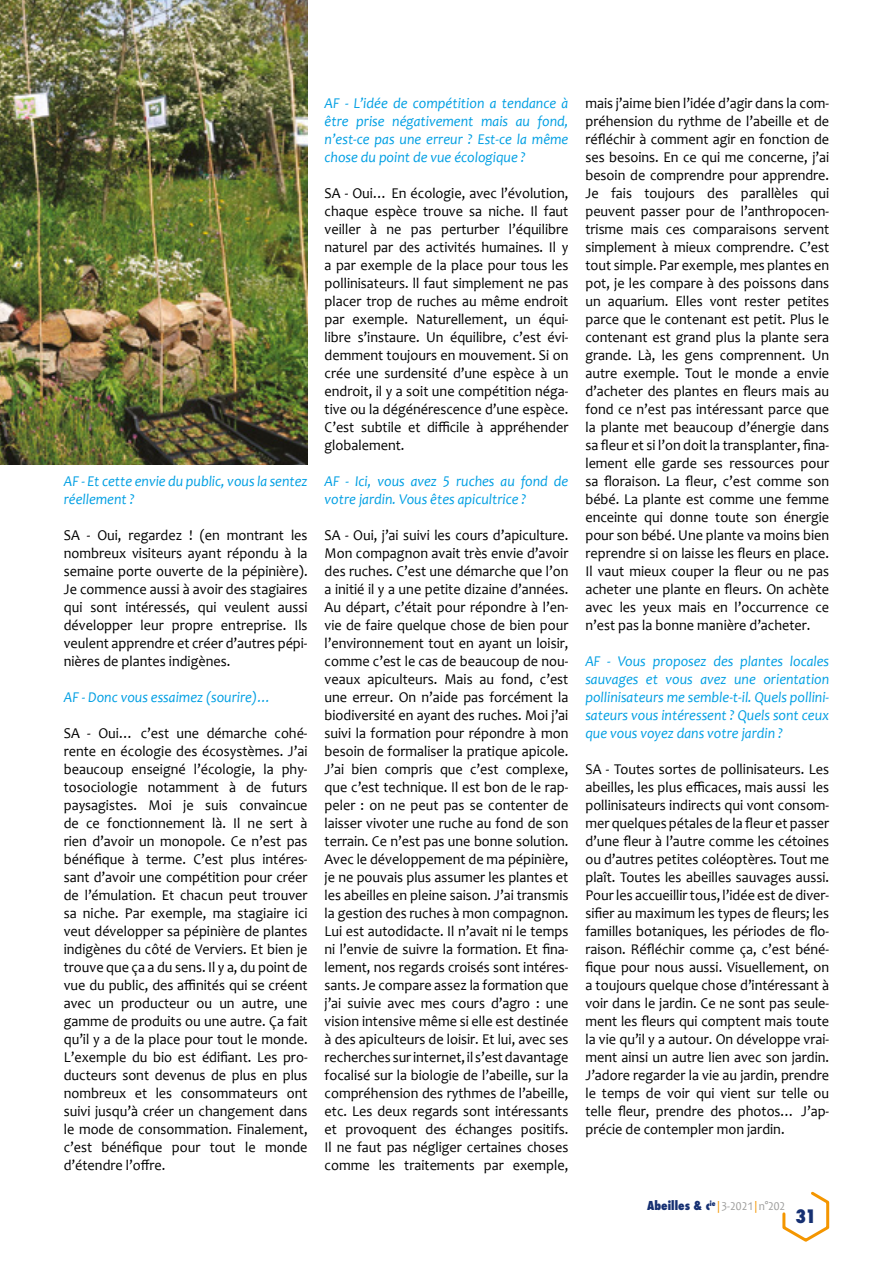
<style>
.page{position:relative;width:893px;height:1263px;background:#fff}
.page>*{position:absolute;margin:0;border:0;box-sizing:border-box;transform-origin:0 0}
.t1{font:800 condensed 18px "Futura";color:#163072}
.t2{font:15px/18px "Candara";color:#000;text-align:justify;scale:.95 1}
.t3{font:italic 15px/18px "Candara";color:#009fe3;text-align:justify;scale:.95 1}
.t4{font:12px "Candara";color:#9d9d9c;scale:.95 1}
.s1{font-family:"Futura";font-weight:800;font-stretch:condensed;color:#163072}
.s2{color:#f49600}
</style>
<div class="page">
<svg style="left:782px;top:1191px;width:48px;height:51px"></svg>
<img style="left:0;top:0;width:308px;height:465px">
<svg style="left:0;top:0;width:1px;height:206px"></svg>
<p class="t3" style="left:64px;top:472px;width:258px">AF - Et cette envie du public, vous la sentez réellement ?</p>
<p class="t2" style="left:64px;top:526px;width:258px">SA - Oui, regardez ! (en montrant les nombreux visiteurs ayant répondu à la semaine porte ouverte de la pépinière).<br>Je commence aussi à avoir des stagiaires qui sont intéressés, qui veulent aussi développer leur propre entreprise. Ils veulent apprendre et créer d’autres pépi&shy;nières de plantes indigènes.</p>
<p class="t3" style="left:64px;top:688px;width:220px">AF - Donc vous essaimez (sourire)…</p>
<p class="t2" style="left:64px;top:724px;width:258px">SA - Oui… c’est une démarche cohé&shy;rente en écologie des écosystèmes. J’ai beaucoup enseigné l’écologie, la phy&shy;tosociologie notamment à de futurs paysagistes. Moi je suis convaincue de ce fonctionnement là. Il ne sert à rien d’avoir un monopole. Ce n’est pas bénéfique à terme. C’est plus intéres&shy;sant d’avoir une compétition pour créer de l’émulation. Et chacun peut trouver sa niche. Par exemple, ma stagiaire ici veut développer sa pépinière de plantes indigènes du côté de Verviers. Et bien je trouve que ça a du sens. Il y a, du point de vue du public, des affinités qui se créent avec un producteur ou un autre, une gamme de produits ou une autre. Ça fait qu’il y a de la place pour tout le monde.<br>L’exemple du bio est édifiant. Les pro&shy;ducteurs sont devenus de plus en plus nombreux et les consommateurs ont suivi jusqu’à créer un changement dans le mode de consommation. Finalement, c’est bénéfique pour tout le monde d’étendre l’offre.</p>
<p class="t3" style="left:325px;top:94px;width:258px">AF - L’idée de compétition a tendance à être prise négativement mais au fond, n’est-ce pas une erreur ? Est-ce la même chose du point de vue écologique ?</p>
<p class="t2" style="left:325px;top:184px;width:258px">SA - Oui… En écologie, avec l’évolution, chaque espèce trouve sa niche. Il faut veiller à ne pas perturber l’équilibre naturel par des activités humaines. Il y a par exemple de la place pour tous les pollinisateurs. ll faut simplement ne pas placer trop de ruches au même endroit par exemple. Naturellement, un équi&shy;libre s’instaure. Un équilibre, c’est évi&shy;demment toujours en mouvement. Si on crée une surdensité d’une espèce à un endroit, il y a soit une compétition néga&shy;tive ou la dégénérescence d’une espèce.<br>C’est subtile et difficile à appréhender globalement.</p>
<p class="t3" style="left:325px;top:472px;width:258px">AF - Ici, vous avez 5 ruches au fond de votre jardin. Vous êtes apicultrice ?</p>
<p class="t2" style="left:325px;top:526px;width:258px">SA - Oui, j’ai suivi les cours d’apiculture.<br>Mon compagnon avait très envie d’avoir des ruches. C’est une démarche que l’on a initié il y a une petite dizaine d’années.<br>Au départ, c’était pour répondre à l’en&shy;vie de faire quelque chose de bien pour l’environnement tout en ayant un loisir, comme c’est le cas de beaucoup de nou&shy;veaux apiculteurs. Mais au fond, c’est une erreur. On n’aide pas forcément la biodiversité en ayant des ruches. Moi j’ai suivi la formation pour répondre à mon besoin de formaliser la pratique apicole.<br>J’ai bien compris que c’est complexe, que c’est technique. Il est bon de le rap&shy;peler : on ne peut pas se contenter de laisser vivoter une ruche au fond de son terrain. Ce n’est pas une bonne solution.<br>Avec le développement de ma pépinière, je ne pouvais plus assumer les plantes et les abeilles en pleine saison. J’ai transmis la gestion des ruches à mon compagnon.<br>Lui est autodidacte. Il n’avait ni le temps ni l’envie de suivre la formation. Et fina&shy;lement, nos regards croisés sont intéres&shy;sants. Je compare assez la formation que j’ai suivie avec mes cours d’agro : une vision intensive même si elle est destinée à des apiculteurs de loisir. Et lui, avec ses recherches sur internet, il s’est davantage focalisé sur la biologie de l’abeille, sur la compréhension des rythmes de l’abeille, etc. Les deux regards sont intéressants et provoquent des échanges positifs.<br>Il ne faut pas négliger certaines choses comme les traitements par exemple,</p>
<p class="t2" style="left:585px;top:94px;width:258px">mais j’aime bien l’idée d’agir dans la com&shy;préhension du rythme de l’abeille et de réfléchir à comment agir en fonction de ses besoins. En ce qui me concerne, j’ai besoin de comprendre pour apprendre.<br>Je fais toujours des parallèles qui peuvent passer pour de l’anthropocen&shy;trisme mais ces comparaisons servent simplement à mieux comprendre. C’est tout simple. Par exemple, mes plantes en pot, je les compare à des poissons dans un aquarium. Elles vont rester petites parce que le contenant est petit. Plus le contenant est grand plus la plante sera grande. Là, les gens comprennent. Un autre exemple. Tout le monde a envie d’acheter des plantes en fleurs mais au fond ce n’est pas intéressant parce que la plante met beaucoup d’énergie dans sa fleur et si l’on doit la transplanter, fina&shy;lement elle garde ses ressources pour sa floraison. La fleur, c’est comme son bébé. La plante est comme une femme enceinte qui donne toute son énergie pour son bébé. Une plante va moins bien reprendre si on laisse les fleurs en place.<br>Il vaut mieux couper la fleur ou ne pas acheter une plante en fleurs. On achète avec les yeux mais en l’occurrence ce n’est pas la bonne manière d’acheter.</p>
<p class="t3" style="left:585px;top:652px;width:258px">AF - Vous proposez des plantes locales sauvages et vous avez une orientation pollinisateurs me semble-t-il. Quels pollini&shy;sateurs vous intéressent ? Quels sont ceux que vous voyez dans votre jardin ?</p>
<p class="t2" style="left:585px;top:760px;width:258px">SA - Toutes sortes de pollinisateurs. Les abeilles, les plus efficaces, mais aussi les pollinisateurs indirects qui vont consom&shy;mer quelques pétales de la fleur et passer d’une fleur à l’autre comme les cétoines ou d’autres petites coléoptères. Tout me plaît. Toutes les abeilles sauvages aussi.<br>Pour les accueillir tous, l’idée est de diver&shy;sifier au maximum les types de fleurs; les familles botaniques, les périodes de flo&shy;raison. Réfléchir comme ça, c’est béné&shy;fique pour nous aussi. Visuellement, on a toujours quelque chose d’intéressant à voir dans le jardin. Ce ne sont pas seule&shy;ment les fleurs qui comptent mais toute la vie qu’il y a autour. On développe vrai&shy;ment ainsi un autre lien avec son jardin.<br>J’adore regarder la vie au jardin, prendre le temps de voir qui vient sur telle ou telle fleur, prendre des photos… J’ap&shy;précie de contempler mon jardin.</p>
<p class="t4" style="left:647px;top:1198px;width:147px"><span class="s1">Abeilles &amp; c</span><sup>ie</sup> <span class="s2">|</span>3-2021 <span class="s2">|</span>n°202</p>
<p class="t1" style="left:796px;top:1204px;width:22px">31</p>
</div>
